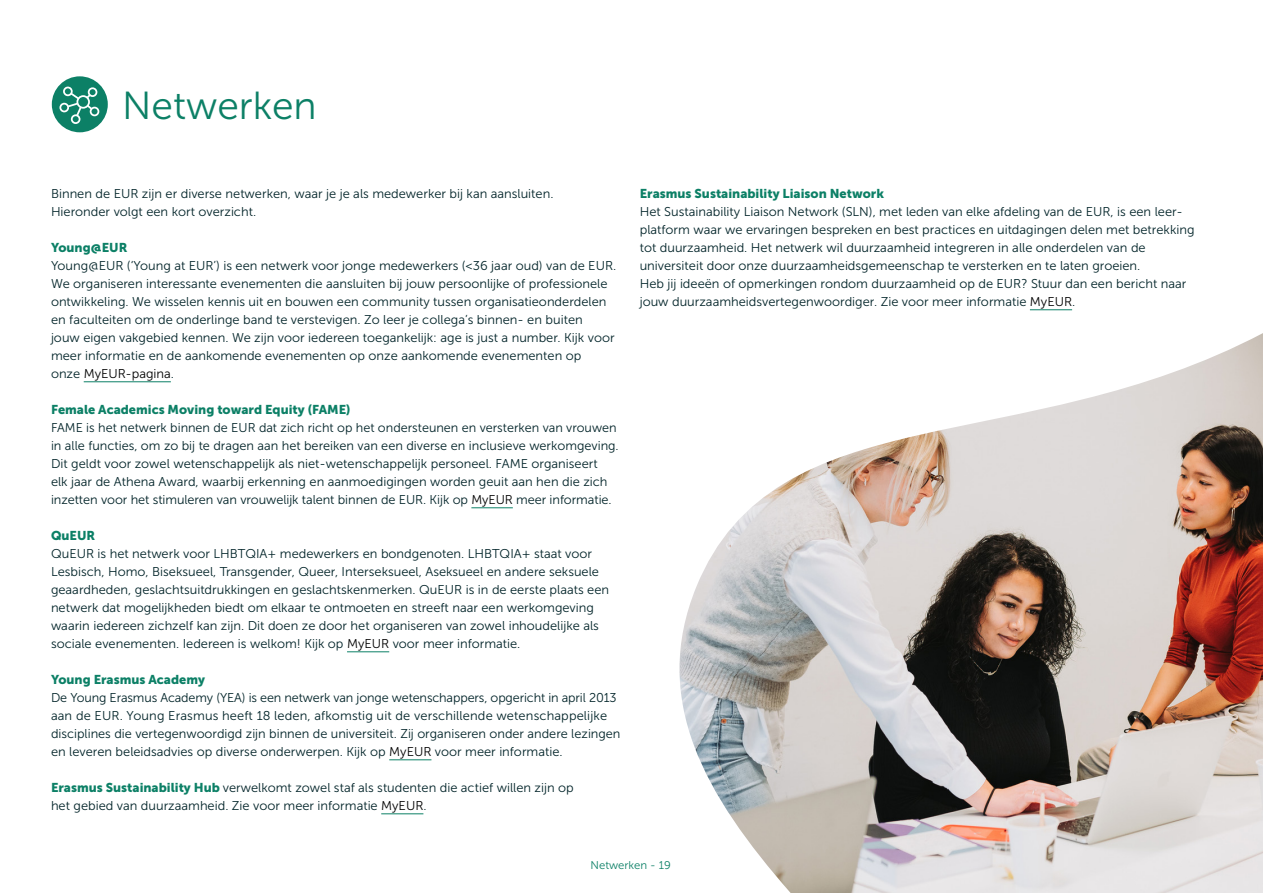
<style>
.page{position:relative;width:1263px;height:893px;background:#fff}
.page>*{position:absolute;margin:0;border:0;box-sizing:border-box;transform-origin:0 0}
.H1_-_EUR_-_titel{font:39px "Museo Sans 300";color:#0c8066}
.Brood{font:12.75px/18px "Museo Sans 300";color:#002328}
.H2_-_EUR_-_Sub_Kop{font:12.75px/18px "Museo Sans 300";color:#002328}
.H2_-_EUR_-_Sub_Kop-2{font:12.75px "Museo Sans 900";color:#0c8066}
.t1{font:11.25px "Museo Sans 300";color:#0c8066}
.s1{color:#000}
.s2{font-family:"Museo Sans 900";color:#0c8066}
</style>
<div class="page">
<hr style="left:84px;top:381px;width:87px;height:1px;background:#0c8066">
<hr style="left:471px;top:507px;width:42px;height:1px;background:#0c8066">
<hr style="left:347px;top:651px;width:42px;height:1px;background:#0c8066">
<hr style="left:389px;top:759px;width:42px;height:1px;background:#0c8066">
<hr style="left:381px;top:813px;width:42px;height:1px;background:#0c8066">
<div style="left:52px;top:76px;width:56px;height:56px;background:#0c8066;border-radius:50%"></div>
<div style="left:90px;top:107px;width:9px;height:9px;border:2px solid #fff;border-radius:50%"></div>
<div style="left:88px;top:87px;width:9px;height:10px;border:2px solid #fff;border-radius:50%"></div>
<div style="left:63px;top:87px;width:10px;height:9px;border:2px solid #fff;border-radius:50%"></div>
<div style="left:59px;top:103px;width:10px;height:9px;border:2px solid #fff;border-radius:50%"></div>
<div style="left:71px;top:114px;width:9px;height:10px;border:2px solid #fff;border-radius:50%"></div>
<svg style="left:66px;top:91px;width:28px;height:27px"></svg>
<img style="left:679px;top:333px;width:584px;height:560px">
<hr style="left:1030px;top:309px;width:42px;height:1px;background:#0c8066">
<h1 class="H1_-_EUR_-_titel" style="left:122px;top:84px;width:196px">Netwerken</h1>
<p class="Brood" style="left:51px;top:185px;width:504px">Binnen de EUR zijn er diverse netwerken, waar je je als medewerker bij kan aansluiten.<br>Hieronder volgt een kort overzicht.</p>
<h2 class="H2_-_EUR_-_Sub_Kop-2" style="left:51px;top:240px;width:78px">Young@EUR</h2>
<p class="Brood" style="left:51px;top:257px;width:567px">Young@EUR (‘Young at EUR’) is een netwerk voor jonge medewerkers (&lt;36 jaar oud) van de EUR.<br>We organiseren interessante evenementen die aansluiten bij jouw persoonlijke of professionele ontwikkeling. We wisselen kennis uit en bouwen een community tussen organisatieonderdelen en faculteiten om de onderlinge band te verstevigen. Zo leer je collega’s binnen- en buiten<br>jouw eigen vakgebied kennen. We zijn voor iedereen toegankelijk: age is just a number. Kijk voor meer informatie en de aankomende evenementen op onze aankomende evenementen op<br>onze <span class="s1">MyEUR-pagina</span>.</p>
<h2 class="H2_-_EUR_-_Sub_Kop-2" style="left:51px;top:402px;width:301px">Female Academics Moving toward Equity (FAME)</h2>
<p class="Brood" style="left:51px;top:419px;width:569px">FAME is het netwerk binnen de EUR dat zich richt op het ondersteunen en versterken van vrouwen in alle functies, om zo bij te dragen aan het bereiken van een diverse en inclusieve werkomgeving.<br>Dit geldt voor zowel wetenschappelijk als niet-wetenschappelijk personeel. FAME organiseert<br>elk jaar de Athena Award, waarbij erkenning en aanmoedigingen worden geuit aan hen die zich inzetten voor het stimuleren van vrouwelijk talent binnen de EUR. Kijk op <span class="s1">MyEUR</span> meer informatie.</p>
<h2 class="H2_-_EUR_-_Sub_Kop-2" style="left:51px;top:528px;width:46px">QuEUR</h2>
<p class="Brood" style="left:51px;top:545px;width:560px">QuEUR is het netwerk voor LHBTQIA+ medewerkers en bondgenoten. LHBTQIA+ staat voor Lesbisch, Homo, Biseksueel, Transgender, Queer, Interseksueel, Aseksueel en andere seksuele geaardheden, geslachtsuitdrukkingen en geslachtskenmerken. QuEUR is in de eerste plaats een netwerk dat mogelijkheden biedt om elkaar te ontmoeten en streeft naar een werkomgeving waarin iedereen zichzelf kan zijn. Dit doen ze door het organiseren van zowel inhoudelijke als sociale evenementen. Iedereen is welkom! Kijk op <span class="s1">MyEUR</span> voor meer informatie.</p>
<h2 class="H2_-_EUR_-_Sub_Kop-2" style="left:51px;top:672px;width:156px">Young Erasmus Academy</h2>
<p class="Brood" style="left:51px;top:689px;width:571px">De Young Erasmus Academy (YEA) is een netwerk van jonge wetenschappers, opgericht in april 2013 aan de EUR. Young Erasmus heeft 18 leden, afkomstig uit de verschillende wetenschappelijke disciplines die vertegenwoordigd zijn binnen de universiteit. Zij organiseren onder andere lezingen en leveren beleidsadvies op diverse onderwerpen. Kijk op <span class="s1">MyEUR</span> voor meer informatie.</p>
<h2 class="H2_-_EUR_-_Sub_Kop" style="left:51px;top:779px;width:524px"><span class="s2">Erasmus Sustainability Hub</span> verwelkomt zowel staf als studenten die actief willen zijn op het gebied van duurzaamheid. Zie voor meer informatie <span class="s1">MyEUR</span>.</h2>
<h2 class="H2_-_EUR_-_Sub_Kop-2" style="left:640px;top:186px;width:246px">Erasmus Sustainability Liaison Network</h2>
<p class="Brood" style="left:640px;top:203px;width:556px">Het Sustainability Liaison Network (SLN), met leden van elke afdeling van de EUR, is een leer&shy;platform waar we ervaringen bespreken en best practices en uitdagingen delen met betrekking tot duurzaamheid. Het netwerk wil duurzaamheid integreren in alle onderdelen van de universiteit door onze duurzaamheidsgemeenschap te versterken en te laten groeien.<br>Heb jij ideeën of opmerkingen rondom duurzaamheid op de EUR? Stuur dan een bericht naar jouw duurzaamheidsvertegenwoordiger. Zie voor meer informatie <span class="s1">MyEUR</span>.</p>
<p class="t1" style="left:590px;top:859px;width:82px">Netwerken - 19</p>
</div>
